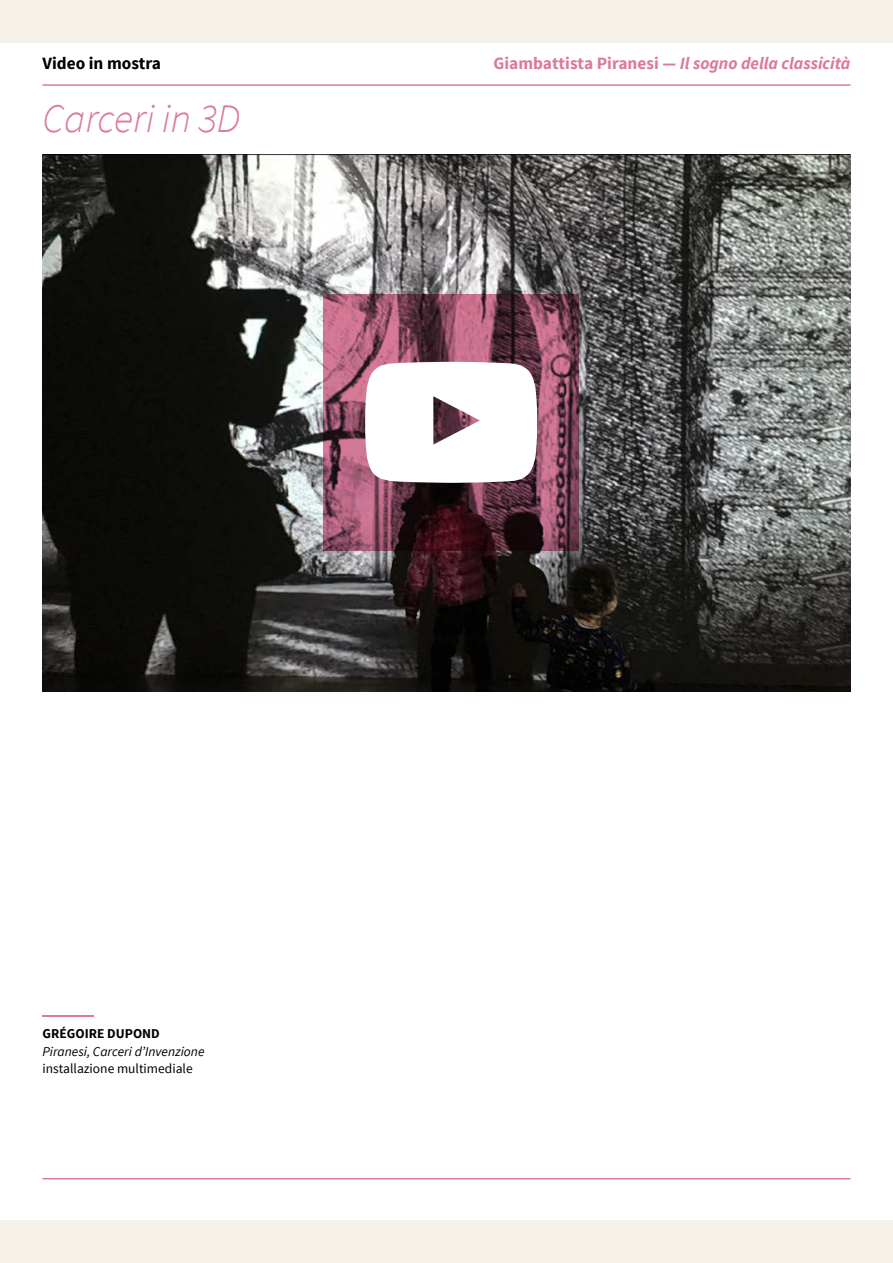
<style>
.page{position:relative;width:893px;height:1263px;background:#fff}
.page>*{position:absolute;margin:0;border:0;box-sizing:border-box;transform-origin:0 0}
.t1{font:italic 300 40.5px "Source Sans Pro";letter-spacing:-.005em;color:#dc7a99}
.t2{font:italic 700 17.25px "Source Sans Pro";color:#dc7a99}
.t3{font:700 17.25px "Source Sans Pro";color:#000}
.t4{font:italic 13.5px "Source Sans Pro";color:#000}
.t5{font:13.5px "Source Sans Pro";color:#000}
.t6{font:700 13.5px "Source Sans Pro";color:#000}
.s1{font-style:normal}
</style>
<div class="page">
<hr style="left:43px;top:84px;width:807px;height:2px;background:#dc7a99">
<hr style="left:43px;top:1178px;width:807px;height:1px;background:#dc7a99">
<img style="left:43px;top:155px;width:807px;height:536px">
<hr style="left:43px;top:1015px;width:51px;height:2px;background:#dc7a99">
<div style="left:0;top:0;width:893px;height:43px;background:#f5f1e9"></div>
<div style="left:0;top:1220px;width:893px;height:43px;background:#f5f1e9"></div>
<hr style="left:43px;top:154px;width:807px;height:1px;background:#000">
<svg style="left:323px;top:294px;width:256px;height:256px;background:#7b4456"></svg>
<svg style="left:365px;top:362px;width:172px;height:121px"></svg>
<p class="t3" style="left:43px;top:52px;width:120px">Video in mostra</p>
<p class="t2" style="left:493px;top:52px;width:359px"><span class="s1">Giambattista Piranesi —</span> Il sogno della classicità</p>
<h1 class="t1" style="left:43px;top:94px;width:199px">Carceri in 3D</h1>
<p class="t6" style="left:43px;top:1025px;width:119px">GRÉGOIRE DUPOND</p>
<p class="t4" style="left:43px;top:1043px;width:163px">Piranesi, Carceri dʼInvenzione</p>
<p class="t5" style="left:43px;top:1060px;width:152px">installazione multimediale</p>
</div>
